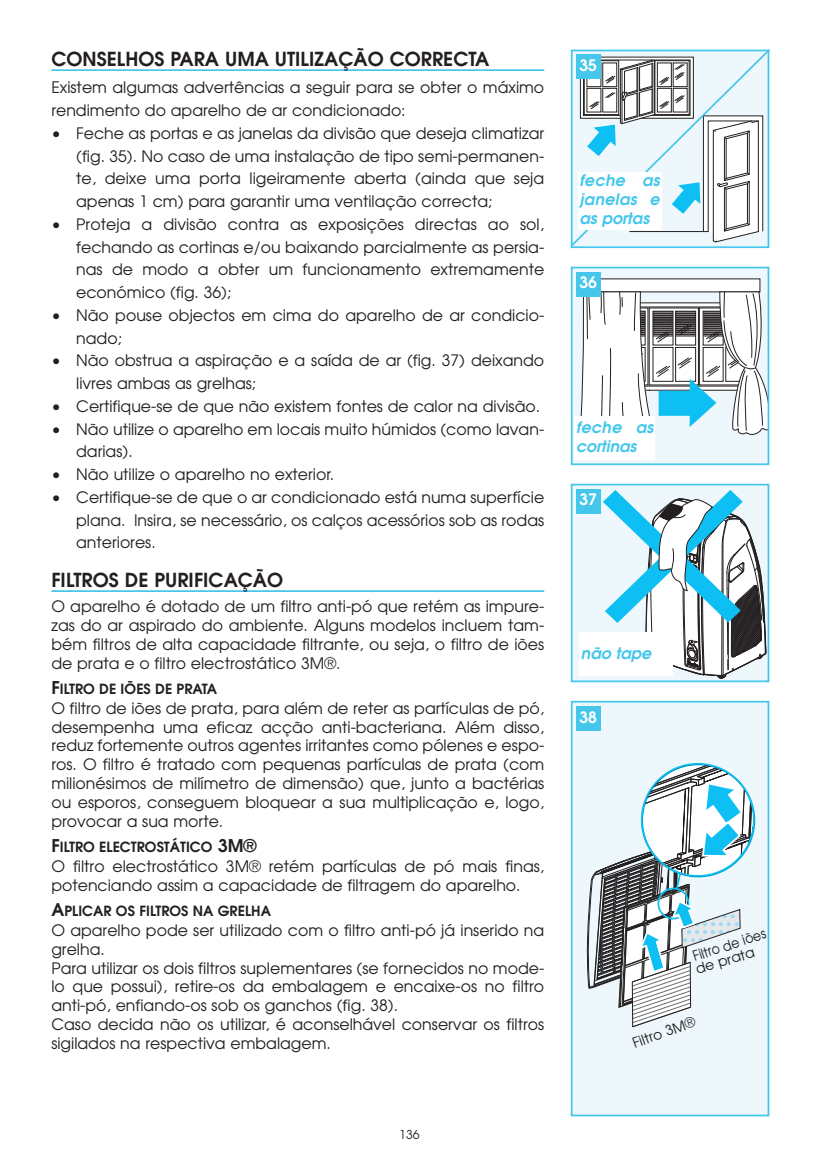
<style>
.page{position:relative;width:819px;height:1166px;background:#fff}
.page>*{position:absolute;margin:0;border:0;box-sizing:border-box;transform-origin:0 0}
.t1{font:600 19.25px "Avant Garde";color:#231f20}
.t2{font:15.75px/18.9px "Avant Garde";color:#231f20}
.t3{font:italic 600 15.75px/18.9px "Avant Garde";color:#45c7ec;text-align:justify}
.t4{font:600 15.75px "Avant Garde";color:#fff}
.t5{font:600 14px "Avant Garde";color:#231f20}
.t6{font:14px "Avant Garde";color:#231f20}
.t7{font:14px "Avant Garde";color:#231f20;scale:.9 1}
.t8{font:12.25px "Avant Garde";color:#231f20}
.s1{font-size:17.5px}
</style>
<div class="page">
<hr style="left:51px;top:69px;width:493px;height:2px;background:#45c7ec">
<div style="left:572px;top:268px;width:195px;height:195px;background:#eef8fc"></div>
<div style="left:578px;top:279px;width:181px;height:13px;background:#fff"></div>
<svg style="left:580px;top:291px;width:186px;height:144px"></svg>
<div style="left:658px;top:391px;width:41px;height:25px;background:#0dbff2"></div>
<div style="left:570px;top:267px;width:199px;height:198px;border:2px solid #45c7ec"></div>
<div style="left:572px;top:485px;width:195px;height:195px;background:#eef8fc"></div>
<svg style="left:603px;top:490px;width:163px;height:211px"></svg>
<div style="left:570px;top:484px;width:199px;height:198px;border:2px solid #45c7ec"></div>
<div style="left:572px;top:702px;width:195px;height:412px;background:#eef8fc"></div>
<svg style="left:586px;top:763px;width:170px;height:265px"></svg>
<div style="left:570px;top:701px;width:199px;height:415px;border:2px solid #45c7ec"></div>
<div style="left:575px;top:272px;width:25px;height:24px;background:#45c7ec"></div>
<div style="left:575px;top:489px;width:25px;height:24px;background:#45c7ec"></div>
<div style="left:575px;top:706px;width:25px;height:24px;background:#45c7ec"></div>
<svg style="left:570px;top:49px;width:200px;height:200px"></svg>
<div style="left:577px;top:172px;width:84px;height:57px;background:#fff"></div>
<div style="left:574px;top:417px;width:81px;height:43px;background:#fff"></div>
<div style="left:579px;top:633px;width:94px;height:43px;background:#fff"></div>
<hr style="left:51px;top:590px;width:493px;height:2px;background:#45c7ec">
<p class="t1" style="left:51px;top:51px;width:439px">CONSELHOS PARA UMA UTILIZAÇÃO CORRECTA</p>
<p class="t2" style="left:51px;top:78px;width:494px;line-height:22.8px">Existem algumas advertências a seguir para se obter o máximo rendimento do aparelho de ar condicionado:</p>
<p class="t2" style="left:76px;top:123px;width:469px;line-height:22.8px;text-align:justify;text-indent:-25px">• Feche as portas e as janelas da divisão que deseja climatizar (fig. 35). No caso de uma instalação de tipo semi-permanen&shy;te, deixe uma porta ligeiramente aberta (ainda que seja apenas 1 cm) para garantir uma ventilação correcta;</p>
<p class="t2" style="left:76px;top:214px;width:469px;line-height:22.8px;text-align:justify;text-indent:-25px">• Proteja a divisão contra as exposições directas ao sol, fechando as cortinas e/ou baixando parcialmente as persia&shy;nas de modo a obter um funcionamento extremamente económico (fig. 36);</p>
<p class="t2" style="left:76px;top:305px;width:469px;line-height:22.8px;text-indent:-25px">• Não pouse objectos em cima do aparelho de ar condicio&shy;nado;</p>
<p class="t2" style="left:76px;top:351px;width:469px;line-height:22.8px;text-indent:-25px">• Não obstrua a aspiração e a saída de ar (fig. 37) deixando livres ambas as grelhas;</p>
<p class="t2" style="left:51px;top:398px;width:490px">• Certifique-se de que não existem fontes de calor na divisão.</p>
<p class="t2" style="left:76px;top:419px;width:469px;line-height:22.8px;text-indent:-25px">• Não utilize o aparelho em locais muito húmidos (como lavan&shy;darias).</p>
<p class="t2" style="left:51px;top:466px;width:284px">• Não utilize o aparelho no exterior.</p>
<p class="t2" style="left:76px;top:487px;width:469px;line-height:22.8px;text-align:justify;text-indent:-25px">• Certifique-se de que o ar condicionado está numa superfície plana. Insira, se necessário, os calços acessórios sob as rodas anteriores.</p>
<p class="t1" style="left:51px;top:572px;width:233px">FILTROS DE PURIFICAÇÃO</p>
<p class="t2" style="left:51px;top:598px;width:494px;text-align:justify">O aparelho é dotado de um filtro anti-pó que retém as impure&shy;zas do ar aspirado do ambiente. Alguns modelos incluem tam&shy;bém filtros de alta capacidade filtrante, ou seja, o filtro de iões de prata e o filtro electrostático 3M®.</p>
<p class="t5" style="left:51px;top:683px;width:167px"><span class="s1">F</span>ILTRO DE IÕES DE PRATA</p>
<p class="t2" style="left:51px;top:700px;width:494px;text-align:justify">O filtro de iões de prata, para além de reter as partículas de pó, desempenha uma eficaz acção anti-bacteriana. Além disso, reduz fortemente outros agentes irritantes como pólenes e espo&shy;ros. O filtro é tratado com pequenas partículas de prata (com milionésimos de milímetro de dimensão) que, junto a bactérias ou esporos, conseguem bloquear a sua multiplicação e, logo, provocar a sua morte.</p>
<p class="t5" style="left:51px;top:842px;width:207px"><span class="s1">F</span>ILTRO ELECTROSTÁTICO <span class="s1">3M®</span></p>
<p class="t2" style="left:51px;top:858px;width:494px">O filtro electrostático 3M® retém partículas de pó mais finas, potenciando assim a capacidade de filtragem do aparelho.</p>
<p class="t5" style="left:51px;top:905px;width:221px"><span class="s1">A</span>PLICAR OS FILTROS NA GRELHA</p>
<p class="t2" style="left:51px;top:922px;width:494px">O aparelho pode ser utilizado com o filtro anti-pó já inserido na grelha.<br>Para utilizar os dois filtros suplementares (se fornecidos no mode&shy;lo que possui), retire-os da embalagem e encaixe-os no filtro anti-pó, enfiando-os sob os ganchos (fig. 38).<br>Caso decida não os utilizar, é aconselhável conservar os filtros sigilados na respectiva embalagem.</p>
<p class="t8" style="left:399px;top:1130px;width:22px">136</p>
<p class="t4" style="left:579px;top:60px;width:19px">35</p>
<p class="t3" style="left:579px;top:172px;width:84px">feche as janelas e as portas</p>
<p class="t4" style="left:579px;top:277px;width:19px">36</p>
<p class="t3" style="left:576px;top:419px;width:82px">feche as cortinas</p>
<p class="t4" style="left:579px;top:494px;width:19px">37</p>
<p class="t3" style="left:581px;top:645px;width:75px">não tape</p>
<p class="t4" style="left:579px;top:711px;width:19px">38</p>
<p class="t7" style="left:691px;top:951px;width:86px;rotate:-18deg">Filtro de iões</p>
<p class="t6" style="left:694px;top:963px;width:62px;rotate:-16deg">de prata</p>
<p class="t6" style="left:631px;top:1038px;width:67px;rotate:-20deg">Filtro 3M®</p>
</div>
